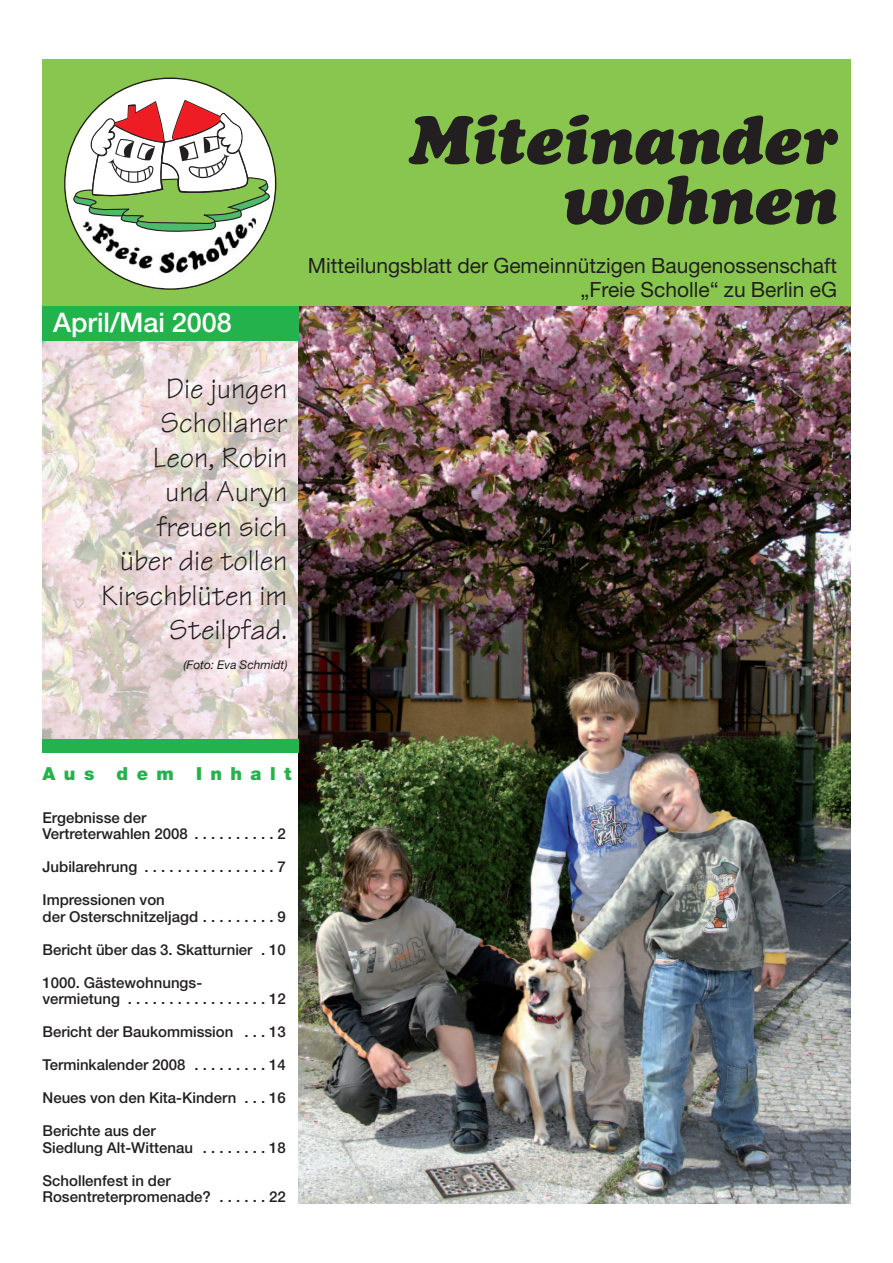
<style>
.page{position:relative;width:893px;height:1263px;background:#fff}
.page>*{position:absolute;margin:0;border:0;box-sizing:border-box;transform-origin:0 0}
.t1{font:italic 900 67.5px/60px "Cooper";color:#231f20;text-align:right}
.t2{font:30px/34.5px "Tekton";color:#231f20;text-align:right}
.t3{font:500 27px "Helvetica Neue LT Std";color:#fff}
.t4{font:21px/24px "Helvetica Neue LT Std";color:#231f20;text-align:right}
.t5{font:900 18px "Helvetica Neue LT Std";letter-spacing:.47em;color:#23b24b}
.t6{font:500 15px/16.5px "Helvetica Neue LT Std";color:#231f20}
.t7{font:italic 12px "Helvetica Neue";color:#231f20}
</style>
<div class="page">
<img style="left:298px;top:306px;width:552px;height:897px">
<img style="left:43px;top:341px;width:255px;height:398px">
<div style="left:43px;top:306px;width:256px;height:35px;background:#23b24b"></div>
<div style="left:43px;top:60px;width:807px;height:246px;background:#89c650"></div>
<svg style="left:64px;top:78px;width:213px;height:212px"></svg>
<img style="left:78px;top:214px;width:182px;height:63px">
<div style="left:43px;top:739px;width:256px;height:14px;background:#23b24b"></div>
<h3 class="t3" style="left:53px;top:313px;width:180px">April/Mai 2008</h3>
<h2 class="t2" style="left:101px;top:375px;width:188px">Die jungen<br>Schollaner<br>Leon, Robin und Auryn freuen sich über die tollen<br>Kirschblüten im<br>Steilpfad.</h2>
<p class="t7" style="left:183px;top:660px;width:106px">(Foto: Eva Schmidt)</p>
<h1 class="t1" style="left:409px;top:116px;width:429px">Miteinander wohnen</h1>
<h3 class="t4" style="left:308px;top:256px;width:531px">Mitteilungsblatt der Gemeinnützigen Baugenossenschaft „Freie Scholle“ zu Berlin eG</h3>
<p class="t5" style="left:43px;top:763px;width:250px">Aus dem Inhalt</p>
<p class="t6" style="left:43px;top:811px;width:245px">Ergebnisse der<br>Vertreterwahlen 2008 . . . . . . . . . . 2</p>
<p class="t6" style="left:43px;top:860px;width:245px">Jubilarehrung . . . . . . . . . . . . . . . . 7</p>
<p class="t6" style="left:43px;top:893px;width:245px">Impressionen von<br>der Osterschnitzeljagd . . . . . . . . . 9</p>
<p class="t6" style="left:43px;top:943px;width:245px">Bericht über das 3. Skatturnier . 10</p>
<p class="t6" style="left:43px;top:976px;width:245px">1000. Gästewohnungs-<br>vermietung . . . . . . . . . . . . . . . . . 12</p>
<p class="t6" style="left:43px;top:1025px;width:245px">Bericht der Baukommission . . . 13</p>
<p class="t6" style="left:43px;top:1058px;width:245px">Terminkalender 2008 . . . . . . . . . 14</p>
<p class="t6" style="left:43px;top:1091px;width:245px">Neues von den Kita-Kindern . . . 16</p>
<p class="t6" style="left:43px;top:1124px;width:245px">Berichte aus der<br>Siedlung Alt-Wittenau . . . . . . . . 18</p>
<p class="t6" style="left:43px;top:1174px;width:245px">Schollenfest in der<br>Rosentreterpromenade? . . . . . . 22</p>
</div>
